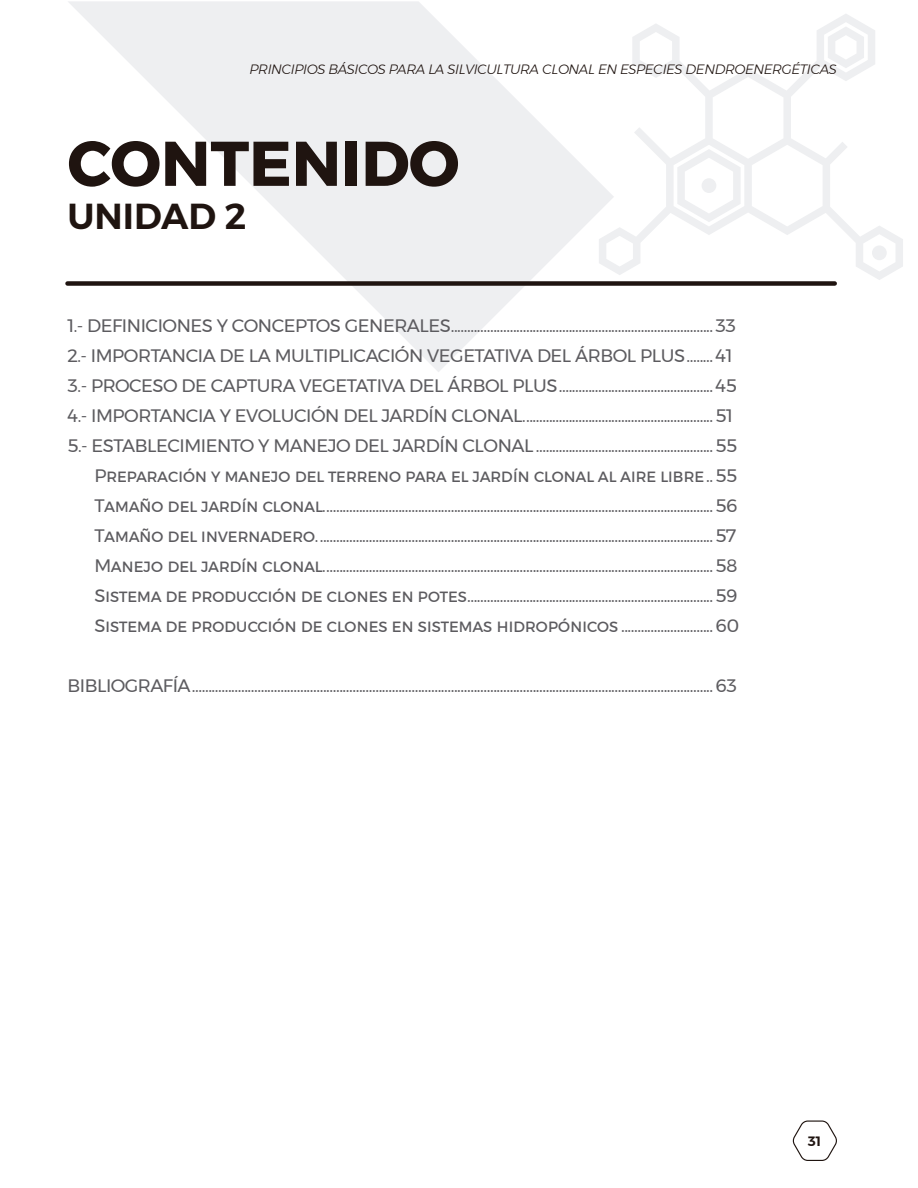
<style>
.page{position:relative;width:918px;height:1188px;background:#fff}
.page>*{position:absolute;margin:0;border:0;box-sizing:border-box;transform-origin:0 0}
.t1{font:700 63px "Montserrat";color:#1f1410}
.t2{font:600 36px "Montserrat";color:#1f1410}
.t3{font:18px "Montserrat";letter-spacing:-.025em;color:#5c5b5f}
.t4{font:italic 300 13.5px "Montserrat";letter-spacing:-.03em;color:#1f1410}
.t5{font:600 13.5px "Montserrat";color:#1f1410}
</style>
<div class="page">
<svg style="left:68px;top:1px;width:531px;height:371px;fill:#eeeff1"></svg>
<svg style="left:599px;top:14px;width:304px;height:266px"></svg>
<div style="left:702px;top:178px;width:14px;height:15px;background:#eeeff1;border-radius:50%"></div>
<div style="left:872px;top:245px;width:15px;height:15px;background:#eeeff1;border-radius:50%"></div>
<svg style="left:792px;top:1120px;width:45px;height:41px"></svg>
<div style="left:68px;top:281px;width:767px;height:5px;background:#1f1410"></div>
<p class="t4" style="left:250px;top:59px;width:589px">PRINCIPIOS BÁSICOS PARA LA SILVICULTURA CLONAL EN ESPECIES DENDROENERGÉTICAS</p>
<h1 class="t1" style="left:68px;top:113px;width:393px">CONTENIDO</h1>
<h2 class="t2" style="left:68px;top:188px;width:180px">UNIDAD 2</h2>
<p class="t3" style="left:68px;top:312px;width:670px">1.- DEFINICIONES Y CONCEPTOS GENERALES................................................................................33</p>
<p class="t3" style="left:68px;top:342px;width:666px">2.- IMPORTANCIA DE LA MULTIPLICACIÓN VEGETATIVA DEL ÁRBOL PLUS........41</p>
<p class="t3" style="left:68px;top:372px;width:671px">3.- PROCESO DE CAPTURA VEGETATIVA DEL ÁRBOL PLUS...............................................45</p>
<p class="t3" style="left:68px;top:402px;width:667px">4.- IMPORTANCIA Y EVOLUCIÓN DEL JARDÍN CLONAL..........................................................51</p>
<p class="t3" style="left:68px;top:432px;width:671px">5.- ESTABLECIMIENTO Y MANEJO DEL JARDÍN CLONAL......................................................55</p>
<p class="t3" style="left:94px;top:462px;width:644px">Preparación y manejo del terreno para el jardín clonal al aire libre..55</p>
<p class="t3" style="left:94px;top:492px;width:645px">Tamaño del jardín clonal.......................................................................................................................56</p>
<p class="t3" style="left:94px;top:522px;width:643px">Tamaño del invernadero.........................................................................................................................57</p>
<p class="t3" style="left:94px;top:552px;width:645px">Manejo del jardín clonal.......................................................................................................................58</p>
<p class="t3" style="left:94px;top:582px;width:645px">Sistema de producción de clones en potes...........................................................................59</p>
<p class="t3" style="left:94px;top:612px;width:646px">Sistema de producción de clones en sistemas hidropónicos ............................60</p>
<p class="t3" style="left:68px;top:672px;width:671px">BIBLIOGRAFÍA...............................................................................................................................................................63</p>
<p class="t5" style="left:808px;top:1130px;width:15px">31</p>
</div>
